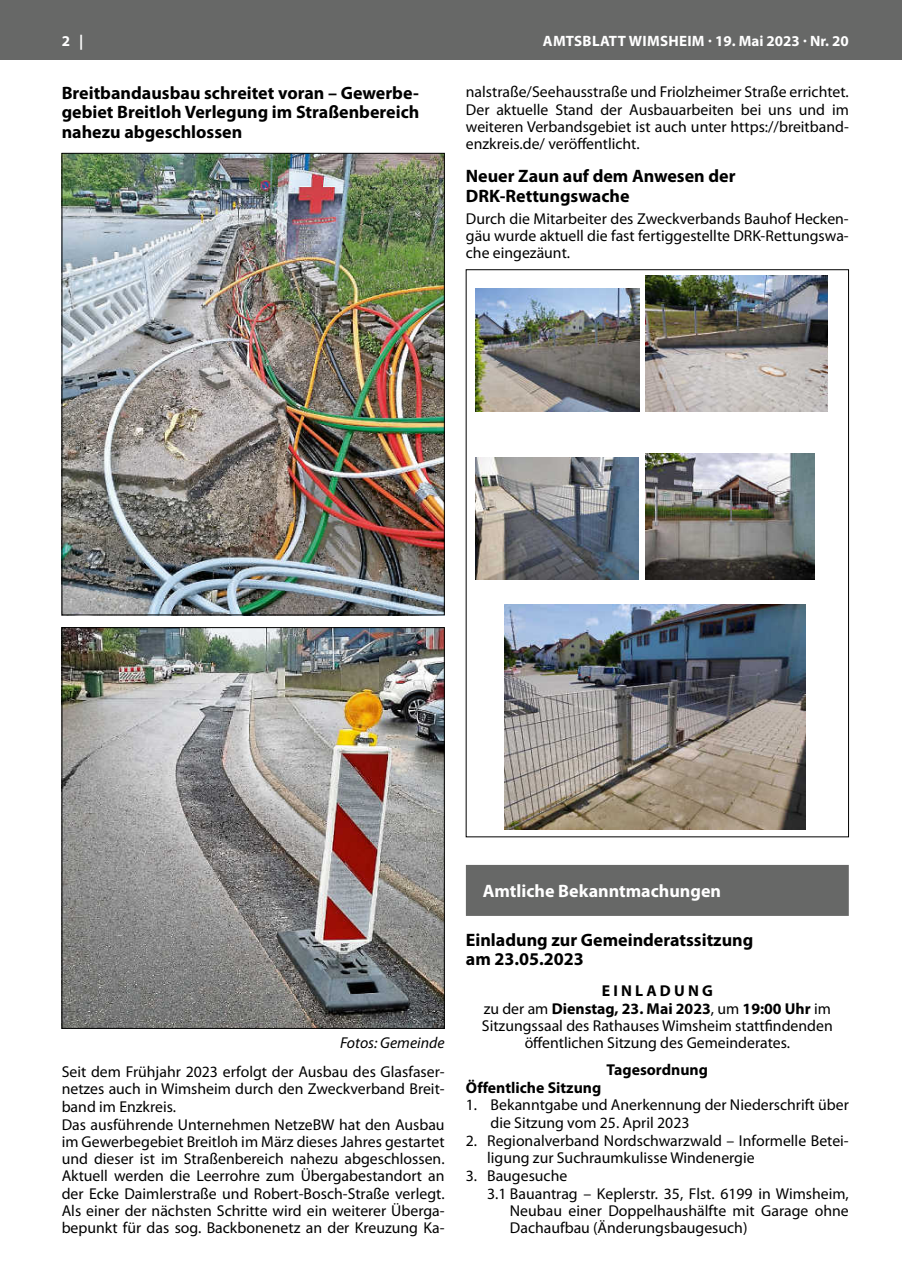
<style>
.page{position:relative;width:902px;height:1280px;background:#fff}
.page>*{position:absolute;margin:0;border:0;box-sizing:border-box;transform-origin:0 0}
.t1{font:700 18px/19.5px "Myriad Pro";color:#000}
.t2{font:700 18px "Myriad Pro";color:#fff}
.t3{font:15.75px/17.4px "Myriad Pro";color:#000}
.t4{font:700 15.75px "Myriad Pro";color:#000}
.t5{font:italic 15.75px "Myriad Pro";color:#000}
.t6{font:700 15px "Myriad Pro";letter-spacing:.02em;color:#fff}
.s1{font-weight:700}
</style>
<div class="page">
<div style="left:0;top:0;width:901px;height:60px;background:#676867"></div>
<img style="left:64px;top:155px;width:378px;height:458px">
<img style="left:64px;top:629px;width:378px;height:398px">
<div style="left:62px;top:627px;width:382px;height:402px;border:1px solid #000"></div>
<div style="left:466px;top:865px;width:382px;height:51px;background:#676867"></div>
<img style="left:475px;top:289px;width:164px;height:122px">
<img style="left:645px;top:276px;width:182px;height:135px">
<img style="left:475px;top:458px;width:163px;height:121px">
<img style="left:645px;top:453px;width:169px;height:126px">
<img style="left:504px;top:604px;width:301px;height:226px">
<p class="t6" style="left:62px;top:31px;width:23px">2 |</p>
<p class="t6" style="left:543px;top:31px;width:307px">AMTSBLATT WIMSHEIM · 19. Mai 2023 · Nr. 20</p>
<p class="t1" style="left:62px;top:82px;width:359px;text-align:justify">Breitbandausbau schreitet voran – Gewerbe&shy;gebiet Breitloh Verlegung im Straßenbereich nahezu abgeschlossen</p>
<p class="t3" style="left:466px;top:83px;width:384px;text-align:justify">nalstraße/Seehausstraße und Friolzheimer Straße errichtet.<br>Der aktuelle Stand der Ausbauarbeiten bei uns und im weiteren Verbandsgebiet ist auch unter https://breitband&shy;enzkreis.de/ veröffentlicht.</p>
<p class="t1" style="left:466px;top:166px;width:271px">Neuer Zaun auf dem Anwesen der<br>DRK-Rettungswache</p>
<p class="t3" style="left:466px;top:210px;width:384px;text-align:justify">Durch die Mitarbeiter des Zweckverbands Bauhof Hecken&shy;gäu wurde aktuell die fast fertiggestellte DRK-Rettungswa&shy;che eingezäunt.</p>
<p class="t5" style="left:340px;top:1033px;width:106px">Fotos: Gemeinde</p>
<p class="t3" style="left:62px;top:1063px;width:384px">Seit dem Frühjahr 2023 erfolgt der Ausbau des Glasfaser&shy;netzes auch in Wimsheim durch den Zweckverband Breit&shy;band im Enzkreis.<br>Das ausführende Unternehmen NetzeBW hat den Ausbau im Gewerbegebiet Breitloh im März dieses Jahres gestartet und dieser ist im Straßenbereich nahezu abgeschlossen.<br>Aktuell werden die Leerrohre zum Übergabestandort an der Ecke Daimlerstraße und Robert-Bosch-Straße verlegt.<br>Als einer der nächsten Schritte wird ein weiterer Überga&shy;bepunkt für das sog. Backbonenetz an der Kreuzung Ka-</p>
<p class="t2" style="left:483px;top:879px;width:240px">Amtliche Bekanntmachungen</p>
<p class="t1" style="left:466px;top:929px;width:289px">Einladung zur Gemeinderatssitzung am 23.05.2023</p>
<p class="t3" style="left:482px;top:981px;width:352px;text-align:center"><span class="s1">E I N L A D U N G<br></span>zu der am <span class="s1">Dienstag, 23. Mai 2023</span>, um <span class="s1">19:00 Uhr</span> im Sitzungssaal des Rathauses Wimsheim stattfindenden öffentlichen Sitzung des Gemeinderates.</p>
<p class="t4" style="left:606px;top:1059px;width:103px">Tagesordnung</p>
<p class="t4" style="left:466px;top:1077px;width:137px">Öffentliche Sitzung</p>
<p class="t3" style="left:490px;top:1096px;width:360px;text-indent:-25px">1. Bekanntgabe und Anerkennung der Niederschrift über die Sitzung vom 25. April 2023</p>
<p class="t3" style="left:487px;top:1131px;width:363px;text-indent:-21px">2. Regionalverband Nordschwarzwald – Informelle Betei&shy;ligung zur Suchraumkulisse Windenergie</p>
<p class="t3" style="left:466px;top:1166px;width:103px">3. Baugesuche</p>
<p class="t3" style="left:487px;top:1184px;width:363px">3.1 Bauantrag – Keplerstr. 35, Flst. 6199 in Wimsheim,</p>
<p class="t3" style="left:510px;top:1202px;width:340px">Neubau einer Doppelhaushälfte mit Garage ohne</p>
<p class="t3" style="left:510px;top:1219px;width:239px">Dachaufbau (Änderungsbaugesuch)</p>
</div>
